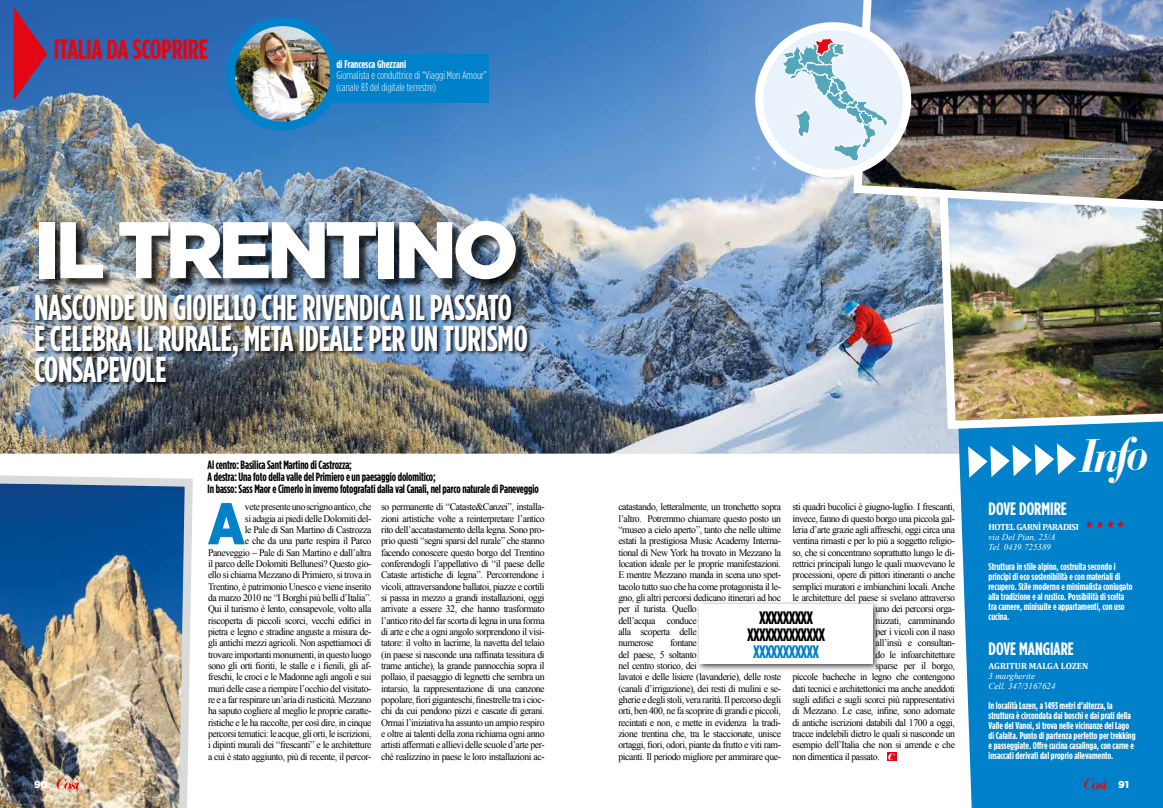
<style>
.page{position:relative;width:1163px;height:808px;background:#fff}
.page>*{position:absolute;margin:0;border:0;box-sizing:border-box;transform-origin:0 0}
.t1{font:900 80px "Gotham";letter-spacing:-.06em;color:#fff}
.t2{font:900 58.6px "Gotham Narrow";color:#0081c9;scale:.93 1}
.t3{font:italic 700 46px "Bauer Bodoni";color:#fff}
.t4{font:700 36px/31px "Gotham Condensed";letter-spacing:-.01em;color:#fff;scale:.94 1}
.t5{font:700 28px "Gotham Condensed";letter-spacing:-.01em;color:#e30613}
.t6{font:700 18px "Gotham Condensed";color:#fff}
.t7{font:700 18px/17px "Gotham Condensed";letter-spacing:-.045em;color:#000;text-align:center;scale:.95 1}
.t8{font:700 18px "Gotham Condensed";letter-spacing:-.045em;color:#0081c9;scale:.95 1}
.t9{font:700 12px/12px "Gotham Condensed";letter-spacing:-.01em;color:#000;scale:.96 1}
.t10{font:300 11px/11.3px "Gotham Condensed";color:#fff}
.t11{font:700 11px "Gotham Condensed";color:#fff}
.t12{font:10px/11.3px "Times New Roman";letter-spacing:-.04em;color:#000}
.t13{font:700 10px/10px "Gotham Condensed";color:#fff}
.t14{font:900 10px "Gotham";color:#fff}
.t15{font:italic 9px/10px "Times New Roman";color:#fff}
.t16{font:700 9px "Cambria";letter-spacing:-.05em;color:#fff}
.t17{font:700 9px "Cambria";color:#fff}
.t18{font:italic 900 8.9px "Bauer Bodoni";color:#fff}
</style>
<div class="page">
<img style="left:0;top:0;width:956px;height:454px">
<img style="left:0;top:475px;width:193px;height:333px">
<div style="left:956px;top:433px;width:206px;height:375px;background:#0081c9"></div>
<svg style="left:967px;top:443px;width:109px;height:35px"></svg>
<div style="left:34px;top:294px;width:498px;height:93px;background:#000;opacity:.85"></div>
<svg style="left:1083px;top:778px;width:37px;height:17px"></svg>
<svg style="left:42px;top:772px;width:37px;height:17px"></svg>
<img style="left:933px;top:215px;width:229px;height:218px">
<img style="left:849px;top:0;width:313px;height:215px">
<div style="left:41px;top:222px;width:485px;height:68px;background:#000;opacity:.75"></div>
<div style="left:695px;top:600px;width:185px;height:72px;background:#000;opacity:.75"></div>
<div style="left:699px;top:604px;width:173px;height:60px;background:#fff"></div>
<svg style="left:14px;top:7px;width:33px;height:93px;background:#873662"></svg>
<svg style="left:748px;top:10px;width:169px;height:172px"></svg>
<img style="left:230px;top:22px;width:105px;height:103px">
<div style="left:226px;top:17px;width:113px;height:113px;border:9px solid #0081c9;border-radius:50%"></div>
<div style="left:331px;top:54px;width:158px;height:48px;background:#0081c9"></div>
<div style="left:886px;top:752px;width:10px;height:8px;background:#e30613"></div>
<svg style="left:1085px;top:520px;width:38px;height:8px"></svg>
<h3 class="t5" style="left:54px;top:33px;width:156px">ITALIA DA SCOPRIRE</h3>
<p class="t11" style="left:336px;top:58px;width:71px">di Francesca Ghezzani</p>
<p class="t10" style="left:336px;top:70px;width:152px">Giornalista e conduttrice di “Viaggi Mon Amour” (canale 83 del digitale terrestre)</p>
<h1 class="t1" style="left:34px;top:195px;width:486px">IL TRENTINO</h1>
<h3 class="t4" style="left:34px;top:291px;width:527px">NASCONDE UN GIOIELLO CHE RIVENDICA IL PASSATO<br>E CELEBRA IL RURALE, META IDEALE PER UN TURISMO<br>CONSAPEVOLE</h3>
<p class="t9" style="left:207px;top:459px;width:346px">Al centro: Basilica Sant Martino di Castrozza;<br>A destra: Una foto della valle del Primiero e un paesaggio dolomitico;<br>In basso: Sass Maor e Cimerlo in inverno fotografati dalla val Canali, nel parco naturale di Paneveggio</p>
<h2 class="t2" style="left:208px;top:485px;width:41px">A</h2>
<p class="t12" style="left:208px;top:501px;width:165px;text-align:right">vete presente uno scrigno antico, che<br>si adagia ai piedi delle Dolomiti del-<br>le Pale di San Martino di Castrozza<br>e che da una parte respira il Parco Paneveggio – Pale di San Martino e dall’altra il parco delle Dolomiti Bellunesi? Questo gio&shy;ello si chiama Mezzano di Primiero, si trova in Trentino, è patrimonio Unesco e viene inserito da marzo 2010 ne “I Borghi più belli d’Italia”.<br>Qui il turismo è lento, consapevole, volto alla riscoperta di piccoli scorci, vecchi edifici in pietra e legno e stradine anguste a misura de&shy;gli antichi mezzi agricoli. Non aspettiamoci di trovare importanti monumenti, in questo luogo sono gli orti fioriti, le stalle e i fienili, gli af&shy;freschi, le croci e le Madonne agli angoli e sui muri delle case a riempire l’occhio del visitato&shy;re e a far respirare un’aria di rusticità. Mezzano ha saputo cogliere al meglio le proprie caratte&shy;ristiche e le ha raccolte, per così dire, in cinque percorsi tematici: le acque, gli orti, le iscrizioni, i dipinti murali dei “frescanti” e le architetture a cui è stato aggiunto, più di recente, il percor-</p>
<p class="t12" style="left:381px;top:501px;width:165px;text-align:justify">so permanente di “Cataste&amp;Canzei”, installa&shy;zioni artistiche volte a reinterpretare l’antico rito dell’accatastamento della legna. Sono pro&shy;prio questi “segni sparsi del rurale” che stanno facendo conoscere questo borgo del Trentino conferendogli l’appellativo di “il paese delle Cataste artistiche di legna”. Percorrendone i vicoli, attraversandone ballatoi, piazze e cortili si passa in mezzo a grandi installazioni, oggi arrivate a essere 32, che hanno trasformato l’antico rito del far scorta di legna in una forma di arte e che a ogni angolo sorprendono il visi&shy;tatore: il volto in lacrime, la navetta del telaio (in paese si nasconde una raffinata tessitura di trame antiche), la grande pannocchia sopra il pollaio, il paesaggio di legnetti che sembra un intarsio, la rappresentazione di una canzone popolare, fiori giganteschi, finestrelle tra i cioc&shy;chi da cui pendono pizzi e cascate di gerani.<br>Ormai l’iniziativa ha assunto un ampio respiro e oltre ai talenti della zona richiama ogni anno artisti affermati e allievi delle scuole d’arte per&shy;ché realizzino in paese le loro installazioni ac-</p>
<p class="t12" style="left:618px;top:501px;width:164px">catastando, letteralmente, un tronchetto sopra l’altro. Potremmo chiamare questo posto un “museo a cielo aperto”, tanto che nelle ultime estati la prestigiosa Music Academy Interna&shy;tional di New York ha trovato in Mezzano la location ideale per le proprie manifestazioni.<br>E mentre Mezzano manda in scena uno spet&shy;tacolo tutto suo che ha come protagonista il le&shy;gno, gli altri percorsi dedicano itinerari ad hoc per il turista. Quello<br>dell’acqua conduce<br>alla scoperta delle<br>numerose</p>
<p class="t12" style="left:792px;top:501px;width:164px">sti quadri bucolici è giugno-luglio. I frescanti,</p>
<p class="t12" style="left:792px;top:512px;width:164px">invece, fanno di questo borgo una piccola gal-</p>
<p class="t12" style="left:792px;top:524px;width:164px">leria d’arte grazie agli affreschi, oggi circa una</p>
<p class="t12" style="left:792px;top:535px;width:164px">ventina rimasti e per lo più a soggetto religio-</p>
<p class="t12" style="left:792px;top:546px;width:164px">so, che si concentrano soprattutto lungo le di-</p>
<p class="t12" style="left:792px;top:558px;width:164px">rettrici principali lungo le quali muovevano le</p>
<p class="t12" style="left:792px;top:569px;width:164px">processioni, opere di pittori itineranti o anche</p>
<p class="t12" style="left:792px;top:580px;width:164px">semplici muratori e imbianchini locali. Anche</p>
<p class="t12" style="left:792px;top:592px;width:164px">le architetture del paese si svelano attraverso</p>
<p class="t12" style="left:875px;top:603px;width:81px">uno dei percorsi orga-</p>
<p class="t12" style="left:875px;top:614px;width:81px">nizzati, camminando</p>
<p class="t12" style="left:875px;top:626px;width:81px">per i vicoli con il naso</p>
<p class="t12" style="left:875px;top:637px;width:81px">all’insù e consultan-</p>
<p class="t12" style="left:875px;top:648px;width:81px">do le infoarchitetture</p>
<p class="t12" style="left:875px;top:660px;width:81px">sparse per il borgo,</p>
<p class="t12" style="left:792px;top:671px;width:164px">piccole bacheche in legno che contengono</p>
<p class="t12" style="left:792px;top:683px;width:164px">dati tecnici e architettonici ma anche aneddoti</p>
<p class="t12" style="left:792px;top:694px;width:164px">sugli edifici e sugli scorci più rappresentativi</p>
<p class="t12" style="left:792px;top:705px;width:164px">di Mezzano. Le case, infine, sono adornate</p>
<p class="t12" style="left:792px;top:717px;width:164px">di antiche iscrizioni databili dal 1700 a oggi,</p>
<p class="t12" style="left:792px;top:728px;width:164px">tracce indelebili dietro le quali si nasconde un</p>
<p class="t12" style="left:792px;top:739px;width:164px">esempio dell’Italia che non si arrende e che</p>
<p class="t12" style="left:792px;top:751px;width:89px">non dimentica il passato.</p>
<h3 class="t7" style="left:747px;top:608px;width:84px">XXXXXXXXX<br>XXXXXXXXXXXXX</h3>
<h3 class="t8" style="left:753px;top:641px;width:71px">XXXXXXXXXXX</h3>
<p class="t12" style="left:618px;top:637px;width:164px;text-indent:52px">fontane<br>del paese, 5 soltanto<br>nel centro storico, dei<br>lavatoi e delle lisiere (lavanderie), delle roste (canali d’irrigazione), dei resti di mulini e se&shy;gherie e degli stoli, vera rarità. Il percorso degli orti, ben 400, ne fa scoprire di grandi e piccoli, recintati e non, e mette in evidenza la tradi&shy;zione trentina che, tra le staccionate, unisce ortaggi, fiori, odori, piante da frutto e viti ram&shy;picanti. Il periodo migliore per ammirare que-</p>
<p class="t18" style="left:887px;top:751px;width:8px">C</p>
<h3 class="t3" style="left:1078px;top:428px;width:71px;rotate:-2deg">Info</h3>
<h3 class="t6" style="left:988px;top:499px;width:80px">DOVE DORMIRE</h3>
<p class="t16" style="left:988px;top:521px;width:92px">HOTEL GARNÌ PARADISI</p>
<p class="t15" style="left:988px;top:531px;width:68px">via Del Pian, 25/A<br>Tel. 0439.725389</p>
<p class="t13" style="left:988px;top:561px;width:145px">Struttura in stile alpino, costruita secondo i principi di eco sostenibilità e con materiali di recupero. Stile moderno e minimalista coniugato alla tradizione e al rustico. Possibilità di scelta tra camere, minisuite e appartamenti, con uso cucina.</p>
<h3 class="t6" style="left:988px;top:639px;width:87px">DOVE MANGIARE</h3>
<p class="t17" style="left:988px;top:660px;width:101px">AGRITUR MALGA LOZEN</p>
<p class="t15" style="left:988px;top:671px;width:69px">3 margherite<br>Cell. 347/5167624</p>
<p class="t13" style="left:988px;top:700px;width:148px">In località Lozen, a 1493 metri d’altezza, la struttura è circondata dai boschi e dai prati della Valle del Vanoi, si trova nelle vicinanze del Lago di Calaita. Punto di partenza perfetto per trekking e passeggiate. Offre cucina casalinga, con carne e insaccati derivati dal proprio allevamento.</p>
<p class="t14" style="left:34px;top:777px;width:15px">90</p>
<p class="t14" style="left:1117px;top:777px;width:12px">91</p>
</div>
